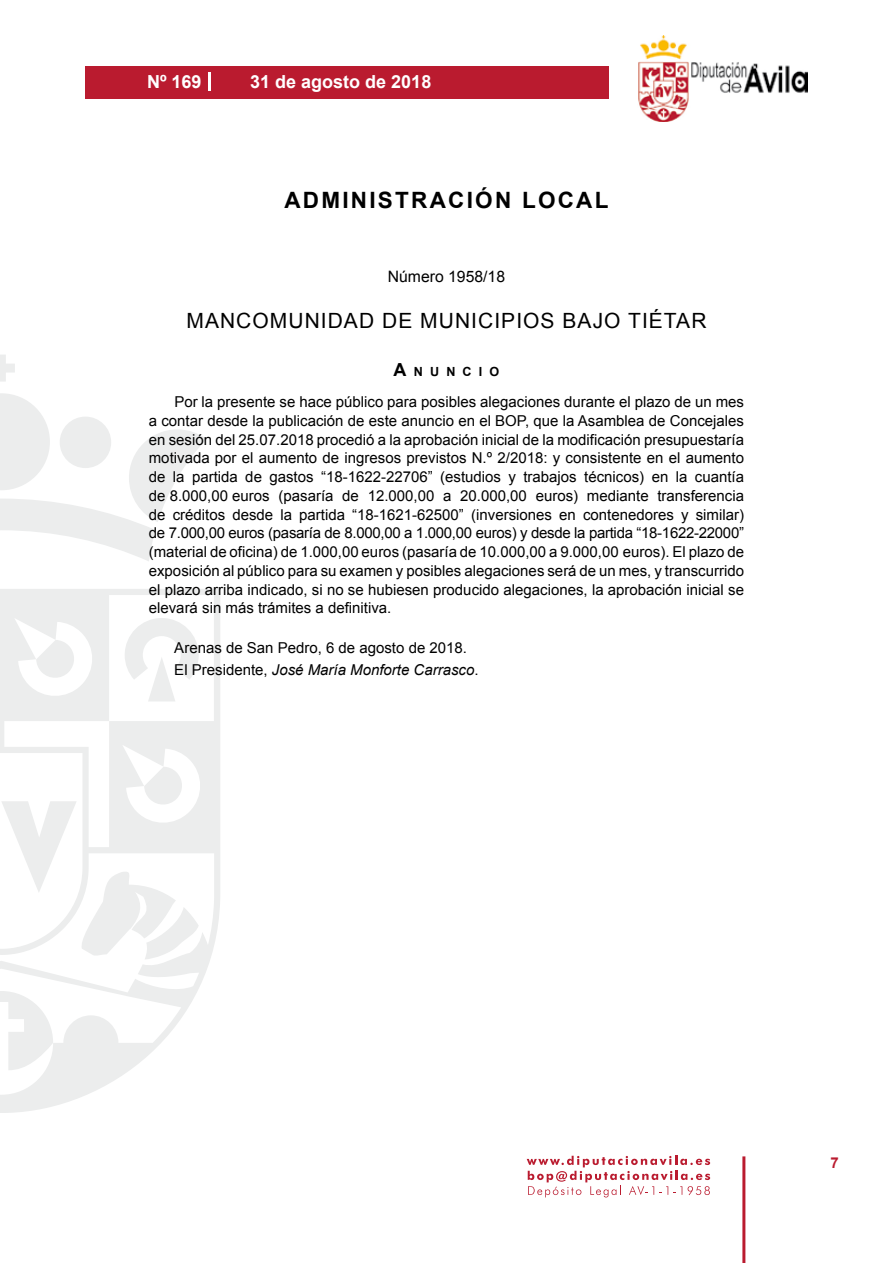
<style>
.page{position:relative;width:893px;height:1263px;background:#fff}
.page>*{position:absolute;margin:0;border:0;box-sizing:border-box;transform-origin:0 0}
.t1{font:700 22.5px "Arial";letter-spacing:.1em;color:#000}
.t2{font:21px "Arial";letter-spacing:.05em;color:#000}
.t3{font:700 18px "Arial";color:#fff}
.t4{font:15.75px "Arial";color:#000}
.t5{font:15px/18.8px "Arial";color:#000;text-align:justify}
.t6{font:700 15px "Arial";color:#ba1b2f}
.t7{font:700 12.6px "Arial";letter-spacing:.57em;color:#000}
.s1{font-size:18px}
.s2{font-style:italic}
</style>
<div class="page">
<svg style="left:527px;top:1156px;width:183px;height:41px"></svg>
<div style="left:85px;top:66px;width:523px;height:33px;background:#ba1b2f"></div>
<img style="left:638px;top:36px;width:170px;height:86px">
<hr style="left:742px;top:1156px;width:3px;height:107px;background:#ba1b2f">
<svg style="left:208px;top:72px;width:2px;height:18px"></svg>
<svg style="left:0;top:355px;width:15px;height:27px"></svg>
<svg style="left:0;top:393px;width:206px;height:168px"></svg>
<svg style="left:0;top:589px;width:220px;height:524px"></svg>
<svg style="left:36px;top:640px;width:40px;height:40px"></svg>
<svg style="left:125px;top:618px;width:74px;height:83px"></svg>
<svg style="left:0;top:991px;width:53px;height:79px"></svg>
<svg style="left:1px;top:767px;width:198px;height:192px"></svg>
<p class="t3" style="left:147px;top:69px;width:56px">Nº 169</p>
<p class="t3" style="left:250px;top:69px;width:183px">31 de agosto de 2018</p>
<h1 class="t1" style="left:284px;top:185px;width:325px">ADMINISTRACIÓN LOCAL</h1>
<p class="t4" style="left:388px;top:266px;width:119px">Número 1958/18</p>
<h2 class="t2" style="left:186px;top:307px;width:521px">MANCOMUNIDAD DE MUNICIPIOS BAJO TIÉTAR</h2>
<p class="t7" style="left:394px;top:363px;width:107px"><span class="s1">A</span>NUNCIO</p>
<p class="t5" style="left:149px;top:392px;width:597px;text-indent:26px">Por la presente se hace público para posibles alegaciones durante el plazo de un mes a contar desde la publicación de este anuncio en el BOP, que la Asamblea de Concejales en sesión del 25.07.2018 procedió a la aprobación inicial de la modificación presupuestaría motivada por el aumento de ingresos previstos N.º 2/2018: y consistente en el aumento de la partida de gastos “18-1622-22706” (estudios y trabajos técnicos) en la cuantía de 8.000,00 euros (pasaría de 12.000,00 a 20.000,00 euros) mediante transferencia de créditos desde la partida “18-1621-62500” (inversiones en contenedores y similar) de 7.000,00 euros (pasaría de 8.000,00 a 1.000,00 euros) y desde la partida “18-1622-22000” (material de oficina) de 1.000,00 euros (pasaría de 10.000,00 a 9.000,00 euros). El plazo de exposición al público para su examen y posibles alegaciones será de un mes, y transcurrido el plazo arriba indicado, si no se hubiesen producido alegaciones, la aprobación inicial se elevará sin más trámites a definitiva.</p>
<p class="t5" style="left:174px;top:636px;width:306px;line-height:22.2px">Arenas de San Pedro, 6 de agosto de 2018.<br>El Presidente, <span class="s2">José María Monforte Carrasco</span>.</p>
<p class="t6" style="left:831px;top:1153px;width:10px">7</p>
</div>
